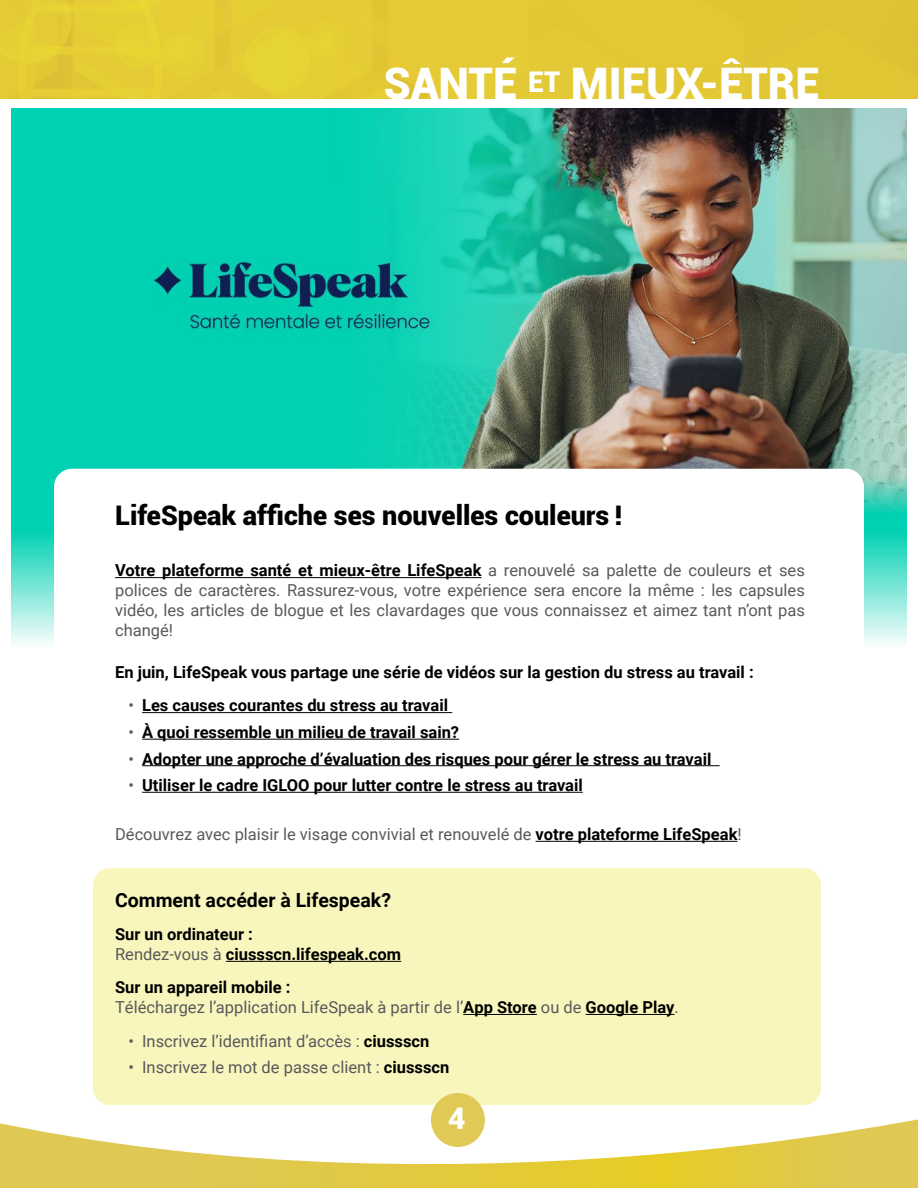
<style>
.page{position:relative;width:918px;height:1188px;background:#fff}
.page>*{position:absolute;margin:0;border:0;box-sizing:border-box;transform-origin:0 0}
.titre_rose{font:900 43.5px "Roboto";color:#fff}
.t1{font:900 30px "Roboto";color:#fff}
.titre_rose-2{font:900 27px "Roboto";color:#000}
.t2{font:700 19.5px "Roboto";color:#000}
.t3{font:16.5px/19.8px "Roboto";color:#58595b;text-align:justify}
.t4{font:700 16.5px/19.8px "Roboto";color:#000}
.s1{font-weight:700;color:#000}
.s2{font-weight:400;color:#58595b}
</style>
<div class="page">
<div style="left:11px;top:108px;width:895px;height:702px;background:#00d1b2"></div>
<img style="left:81px;top:108px;width:825px;height:404px">
<svg style="left:11px;top:536px;width:895px;height:274px;background:#ccf5ef"></svg>
<div style="left:54px;top:469px;width:810px;height:397px;background:#fff;border-radius:18px"></div>
<div style="left:92px;top:867px;width:730px;height:239px;background:#f9f6bd;border-radius:18px"></div>
<hr style="left:115px;top:577px;width:367px;height:1px;background:#000">
<hr style="left:142px;top:712px;width:310px;height:1px;background:#000">
<hr style="left:142px;top:739px;width:317px;height:1px;background:#000">
<hr style="left:142px;top:765px;width:578px;height:1px;background:#000">
<hr style="left:142px;top:792px;width:441px;height:1px;background:#000">
<hr style="left:536px;top:841px;width:201px;height:1px;background:#000">
<div style="left:431px;top:1093px;width:54px;height:54px;background:#e0c954;border-radius:50%"></div>
<svg style="left:0;top:1103px;width:918px;height:85px"></svg>
<img style="left:0;top:0;width:918px;height:99px">
<hr style="left:226px;top:961px;width:175px;height:1px;background:#000">
<hr style="left:463px;top:1014px;width:74px;height:1px;background:#000">
<hr style="left:586px;top:1014px;width:89px;height:1px;background:#000">
<p class="titre_rose" style="left:384px;top:53px;width:438px">SANTÉ <sup>ET</sup> MIEUX-ÊTRE</p>
<p class="titre_rose-2" style="left:115px;top:496px;width:509px">LifeSpeak affiche ses nouvelles couleurs !</p>
<p class="t3" style="left:115px;top:560px;width:691px"><span class="s1">Votre plateforme santé et mieux-être LifeSpeak</span> a renouvelé sa palette de couleurs et ses polices de caractères. Rassurez-vous, votre expérience sera encore la même : les capsules vidéo, les articles de blogue et les clavardages que vous connaissez et aimez tant n’ont pas changé!</p>
<p class="t4" style="left:115px;top:662px;width:640px">En juin, LifeSpeak vous partage une série de vidéos sur la gestion du stress au travail :</p>
<p class="t4" style="left:129px;top:695px;width:321px"><span class="s2">•</span> Les causes courantes du stress au travail</p>
<p class="t4" style="left:129px;top:722px;width:332px"><span class="s2">•</span> À quoi ressemble un milieu de travail sain?</p>
<p class="t4" style="left:129px;top:748px;width:584px"><span class="s2">•</span> Adopter une approche d’évaluation des risques pour gérer le stress au travail</p>
<p class="t4" style="left:129px;top:775px;width:456px"><span class="s2">•</span> Utiliser le cadre IGLOO pour lutter contre le stress au travail</p>
<p class="t3" style="left:115px;top:824px;width:628px">Découvrez avec plaisir le visage convivial et renouvelé de <span class="s1">votre plateforme LifeSpeak</span>!</p>
<p class="t2" style="left:115px;top:886px;width:277px">Comment accéder à Lifespeak?</p>
<p class="t4" style="left:115px;top:924px;width:288px">Sur un ordinateur :<br><span class="s2">Rendez-vous à</span> ciussscn.lifespeak.com</p>
<p class="t3" style="left:115px;top:977px;width:565px"><span class="s1">Sur un appareil mobile :<br></span>Téléchargez l’application LifeSpeak à partir de l’<span class="s1">App Store</span> ou de <span class="s1">Google Play</span>.</p>
<p class="t3" style="left:129px;top:1030px;width:302px">• Inscrivez l’identifiant d’accès : <span class="s1">ciussscn</span></p>
<p class="t3" style="left:129px;top:1057px;width:322px">• Inscrivez le mot de passe client : <span class="s1">ciussscn</span></p>
<p class="t1" style="left:448px;top:1097px;width:19px">4</p>
</div>
